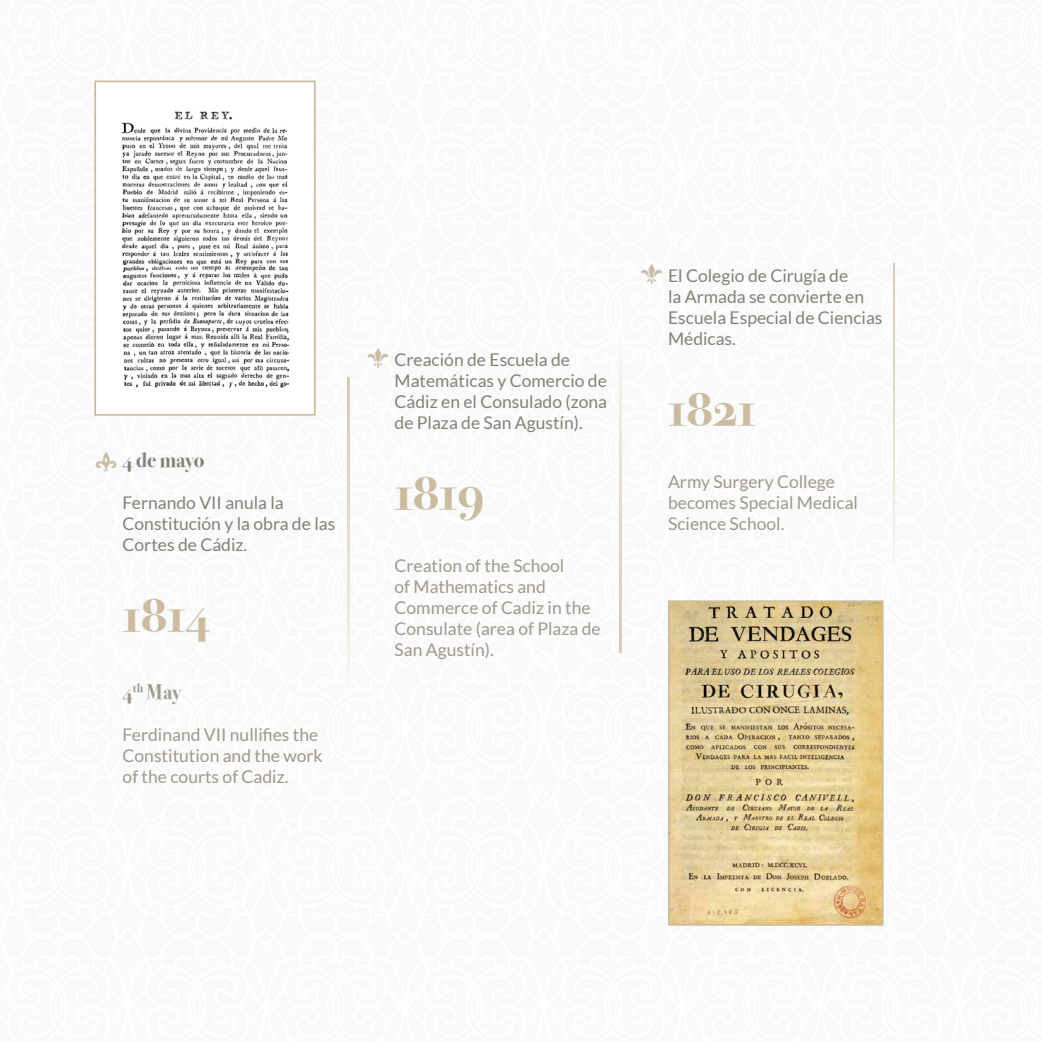
<style>
.page{position:relative;width:1042px;height:1042px;background:#fff}
.page>*{position:absolute;margin:0;border:0;box-sizing:border-box;transform-origin:0 0}
.t1{font:700 49px "Bodoni Svty Two OSITCTT";color:#cbbca1}
.t2{font:700 21px "Bodoni Svty Two OSITCTT";color:#858077}
.t3{font:700 21px "Bodoni Svty Two OSITCTT";color:#a0988d}
.t4{font:17.5px/21px "Lato";color:#858077}
.t5{font:17.5px/21px "Lato";color:#a0988d}
</style>
<div class="page">
<svg style="left:348px;top:377px;width:1px;height:304px"></svg>
<svg style="left:620px;top:349px;width:1px;height:303px"></svg>
<svg style="left:893px;top:264px;width:1px;height:304px"></svg>
<img style="left:121px;top:111px;width:169px;height:277px">
<div style="left:94px;top:81px;width:222px;height:335px;border:2px solid #cbbca1"></div>
<img style="left:671px;top:603px;width:209px;height:320px">
<div style="left:668px;top:600px;width:215px;height:326px;border:2px solid #cbbca1"></div>
<img style="left:95px;top:451px;width:22px;height:22px">
<img style="left:367px;top:348px;width:22px;height:20px">
<img style="left:640px;top:264px;width:23px;height:20px">
<p class="t2" style="left:123px;top:448px;width:83px">4 de mayo</p>
<p class="t4" style="left:123px;top:492px;width:214px">Fernando VII anula la<br>Constitución y la obra de las<br>Cortes de Cádiz.</p>
<h1 class="t1" style="left:123px;top:586px;width:89px">1814</h1>
<p class="t3" style="left:123px;top:679px;width:59px">4<sup>th</sup> May</p>
<p class="t5" style="left:123px;top:723px;width:202px">Ferdinand VII nullifies the<br>Constitution and the work of the courts of Cadiz.</p>
<p class="t4" style="left:394px;top:349px;width:214px">Creación de Escuela de<br>Matemáticas y Comercio de<br>Cádiz en el Consulado (zona de Plaza de San Agustín).</p>
<h1 class="t1" style="left:394px;top:464px;width:91px">1819</h1>
<p class="t5" style="left:394px;top:555px;width:208px">Creation of the School<br>of Mathematics and<br>Commerce of Cadiz in the<br>Consulate (area of Plaza de<br>San Agustín).</p>
<p class="t4" style="left:668px;top:265px;width:216px">El Colegio de Cirugía de<br>la Armada se convierte en<br>Escuela Especial de Ciencias<br>Médicas.</p>
<h1 class="t1" style="left:668px;top:380px;width:89px">1821</h1>
<p class="t5" style="left:668px;top:471px;width:191px">Army Surgery College becomes Special Medical<br>Science School.</p>
</div>
